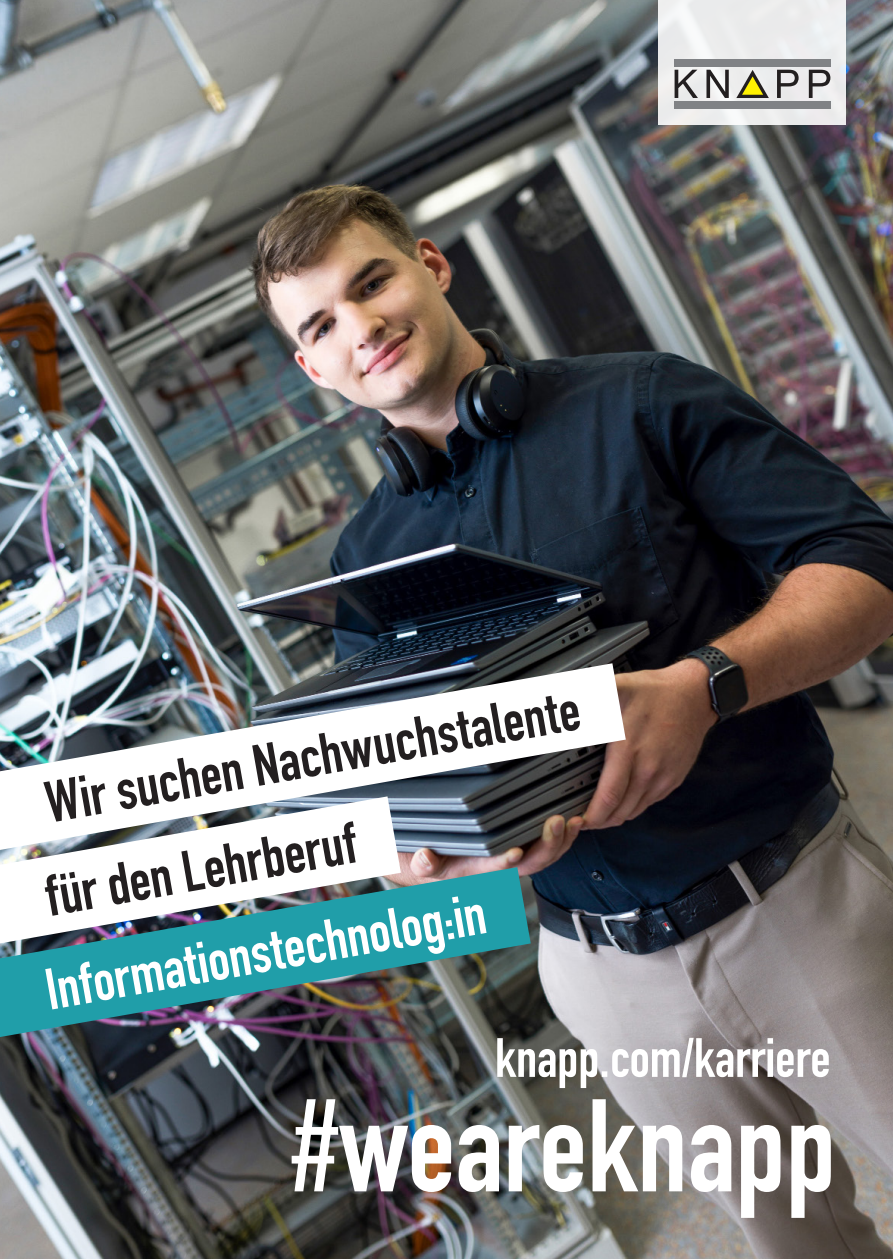
<style>
.page{position:relative;width:893px;height:1259px;background:#fff}
.page>*{position:absolute;margin:0;border:0;box-sizing:border-box;transform-origin:0 0}
.t1{font:129.3px "DIN Engschrift";color:#fff}
.t2{font:57.3px/92.1px "DIN Engschrift";color:#231f20}
.t3{font:57.3px "DIN Engschrift";color:#fff}
.t4{font:54.3px "DIN Engschrift";color:#fff}
</style>
<div class="page">
<img style="left:0;top:0;width:893px;height:1259px">
<img style="left:0;top:663px;width:626px;height:187px">
<svg style="left:0;top:796px;width:401px;height:71px"></svg>
<img style="left:0;top:867px;width:531px;height:170px">
<div style="left:659px;top:0;width:187px;height:125px;background:#eceded"></div>
<svg style="left:675px;top:70px;width:23px;height:28px"></svg>
<svg style="left:706px;top:70px;width:23px;height:28px"></svg>
<svg style="left:777px;top:70px;width:22px;height:28px"></svg>
<svg style="left:809px;top:70px;width:21px;height:28px"></svg>
<svg style="left:736px;top:70px;width:33px;height:28px"></svg>
<div style="left:674px;top:101px;width:156px;height:8px;background:#808285"></div>
<div style="left:674px;top:59px;width:156px;height:7px;background:#808285"></div>
<p class="t2" style="left:22px;top:761px;width:560px;rotate:-10deg">Wir suchen Nachwuchstalente für den Lehrberuf</p>
<p class="t3" style="left:40px;top:957px;width:448px;rotate:-10deg">Informationstechnolog:in</p>
<p class="t4" style="left:495px;top:1026px;width:337px">knapp.com/karriere</p>
<h1 class="t1" style="left:291px;top:1070px;width:547px">#weareknapp</h1>
</div>
